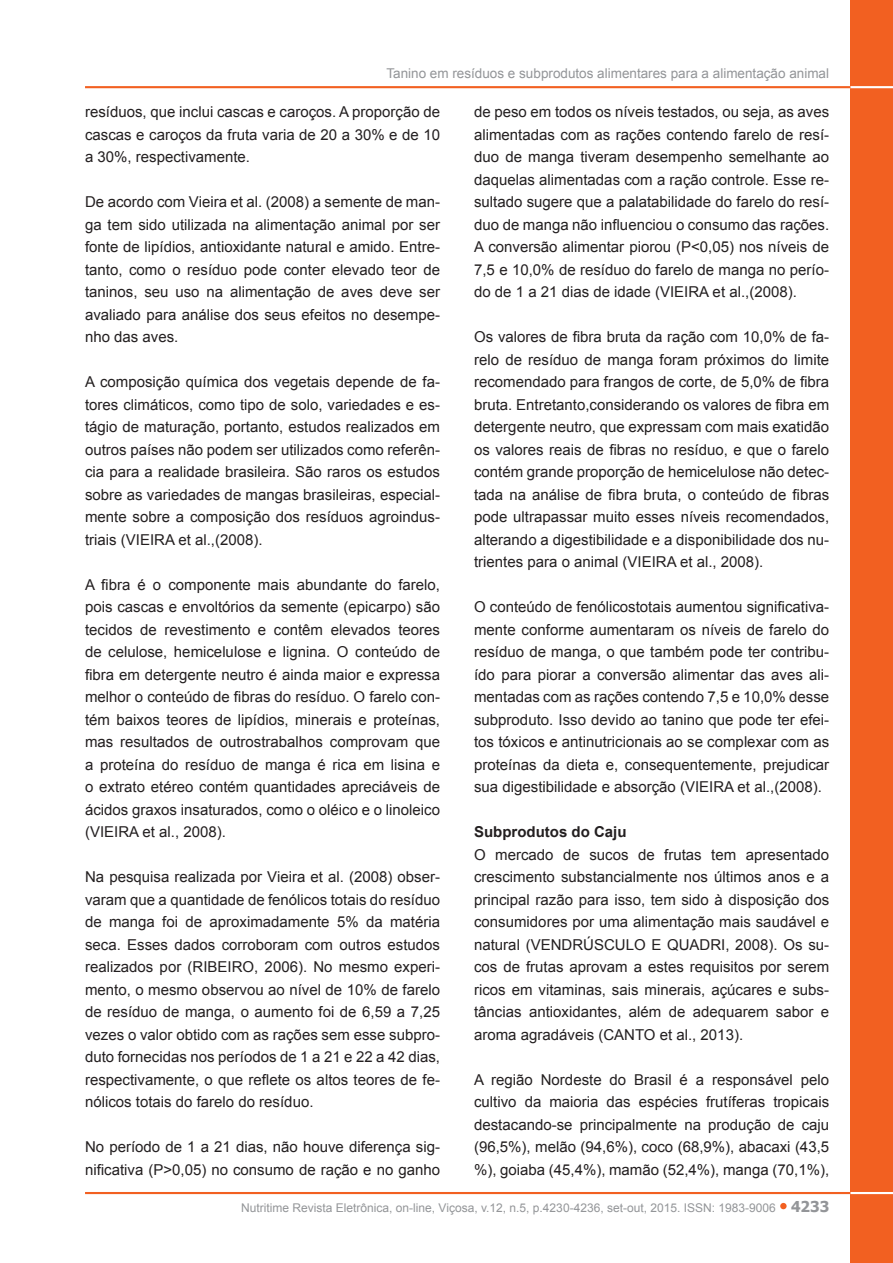
<style>
.page{position:relative;width:893px;height:1263px;background:#fff}
.page>*{position:absolute;margin:0;border:0;box-sizing:border-box;transform-origin:0 0}
.Corpo{font:15px/22.5px "Arial";color:#231f20;text-align:justify}
.Títulos{font:700 15px "Arial";color:#231f20}
.t1{font:13.5px "Arial";color:#939598}
.t2{font:12px "Arial";color:#939598}
.s1{font-family:"Tahoma";font-weight:700;font-size:15px}
</style>
<div class="page">
<div style="left:780px;top:1203px;width:7px;height:6px;background:#f26021;border-radius:50%"></div>
<div style="left:850px;top:0;width:43px;height:1263px;background:#f26021"></div>
<hr style="left:837px;top:1192px;width:56px;height:2px;background:#fff">
<hr style="left:85px;top:1192px;width:765px;height:2px;background:#f26021">
<hr style="left:837px;top:86px;width:56px;height:2px;background:#fff">
<hr style="left:85px;top:86px;width:765px;height:2px;background:#f26021">
<p class="t1" style="left:386px;top:64px;width:444px">Tanino em resíduos e subprodutos alimentares para a alimentação animal</p>
<p class="Corpo" style="left:85px;top:101px;width:357px">resíduos, que inclui cascas e caroços. A proporção de cascas e caroços da fruta varia de 20 a 30% e de 10 a 30%, respectivamente.</p>
<p class="Corpo" style="left:85px;top:191px;width:357px">De acordo com Vieira et al. (2008) a semente de man&shy;ga tem sido utilizada na alimentação animal por ser fonte de lipídios, antioxidante natural e amido. Entre&shy;tanto, como o resíduo pode conter elevado teor de taninos, seu uso na alimentação de aves deve ser avaliado para análise dos seus efeitos no desempe&shy;nho das aves.</p>
<p class="Corpo" style="left:85px;top:371px;width:357px">A composição química dos vegetais depende de fa&shy;tores climáticos, como tipo de solo, variedades e es&shy;tágio de maturação, portanto, estudos realizados em outros países não podem ser utilizados como referên&shy;cia para a realidade brasileira. São raros os estudos sobre as variedades de mangas brasileiras, especial&shy;mente sobre a composição dos resíduos agroindus&shy;triais (VIEIRA et al.,(2008).</p>
<p class="Corpo" style="left:85px;top:573px;width:357px">A fibra é o componente mais abundante do farelo, pois cascas e envoltórios da semente (epicarpo) são tecidos de revestimento e contêm elevados teores de celulose, hemicelulose e lignina. O conteúdo de fibra em detergente neutro é ainda maior e expressa melhor o conteúdo de fibras do resíduo. O farelo con&shy;tém baixos teores de lipídios, minerais e proteínas, mas resultados de outrostrabalhos comprovam que a proteína do resíduo de manga é rica em lisina e o extrato etéreo contém quantidades apreciáveis de ácidos graxos insaturados, como o oléico e o linoleico (VIEIRA et al., 2008).</p>
<p class="Corpo" style="left:85px;top:866px;width:357px">Na pesquisa realizada por Vieira et al. (2008) obser&shy;varam que a quantidade de fenólicos totais do resíduo de manga foi de aproximadamente 5% da matéria seca. Esses dados corroboram com outros estudos realizados por (RIBEIRO, 2006). No mesmo experi&shy;mento, o mesmo observou ao nível de 10% de farelo de resíduo de manga, o aumento foi de 6,59 a 7,25 vezes o valor obtido com as rações sem esse subpro&shy;duto fornecidas nos períodos de 1 a 21 e 22 a 42 dias, respectivamente, o que reflete os altos teores de fe&shy;nólicos totais do farelo do resíduo.</p>
<p class="Corpo" style="left:85px;top:1136px;width:357px">No período de 1 a 21 dias, não houve diferença sig&shy;nificativa (P&gt;0,05) no consumo de ração e no ganho</p>
<p class="Corpo" style="left:474px;top:101px;width:357px">de peso em todos os níveis testados, ou seja, as aves alimentadas com as rações contendo farelo de resí&shy;duo de manga tiveram desempenho semelhante ao daquelas alimentadas com a ração controle. Esse re&shy;sultado sugere que a palatabilidade do farelo do resí&shy;duo de manga não influenciou o consumo das rações.<br>A conversão alimentar piorou (P&lt;0,05) nos níveis de 7,5 e 10,0% de resíduo do farelo de manga no perío&shy;do de 1 a 21 dias de idade (VIEIRA et al.,(2008).</p>
<p class="Corpo" style="left:474px;top:326px;width:357px">Os valores de fibra bruta da ração com 10,0% de fa&shy;relo de resíduo de manga foram próximos do limite recomendado para frangos de corte, de 5,0% de fibra bruta. Entretanto,considerando os valores de fibra em detergente neutro, que expressam com mais exatidão os valores reais de fibras no resíduo, e que o farelo contém grande proporção de hemicelulose não detec&shy;tada na análise de fibra bruta, o conteúdo de fibras pode ultrapassar muito esses níveis recomendados, alterando a digestibilidade e a disponibilidade dos nu&shy;trientes para o animal (VIEIRA et al., 2008).</p>
<p class="Corpo" style="left:474px;top:596px;width:357px">O conteúdo de fenólicostotais aumentou significativa&shy;mente conforme aumentaram os níveis de farelo do resíduo de manga, o que também pode ter contribu&shy;ído para piorar a conversão alimentar das aves ali&shy;mentadas com as rações contendo 7,5 e 10,0% desse subproduto. Isso devido ao tanino que pode ter efei&shy;tos tóxicos e antinutricionais ao se complexar com as proteínas da dieta e, consequentemente, prejudicar sua digestibilidade e absorção (VIEIRA et al.,(2008).</p>
<p class="Títulos" style="left:474px;top:822px;width:154px">Subprodutos do Caju</p>
<p class="Corpo" style="left:474px;top:843px;width:357px">O mercado de sucos de frutas tem apresentado crescimento substancialmente nos últimos anos e a principal razão para isso, tem sido à disposição dos consumidores por uma alimentação mais saudável e natural (VENDRÚSCULO E QUADRI, 2008). Os su&shy;cos de frutas aprovam a estes requisitos por serem ricos em vitaminas, sais minerais, açúcares e subs&shy;tâncias antioxidantes, além de adequarem sabor e aroma agradáveis (CANTO et al., 2013).</p>
<p class="Corpo" style="left:474px;top:1068px;width:357px">A região Nordeste do Brasil é a responsável pelo cultivo da maioria das espécies frutíferas tropicais destacando-se principalmente na produção de caju (96,5%), melão (94,6%), coco (68,9%), abacaxi (43,5 %), goiaba (45,4%), mamão (52,4%), manga (70,1%),</p>
<p class="t2" style="left:241px;top:1199px;width:589px">Nutritime Revista Eletrônica, on-line, Viçosa, v.12, n.5, p.4230-4236, set-out, 2015. ISSN: 1983-9006 <span class="s1">4233</span></p>
</div>
